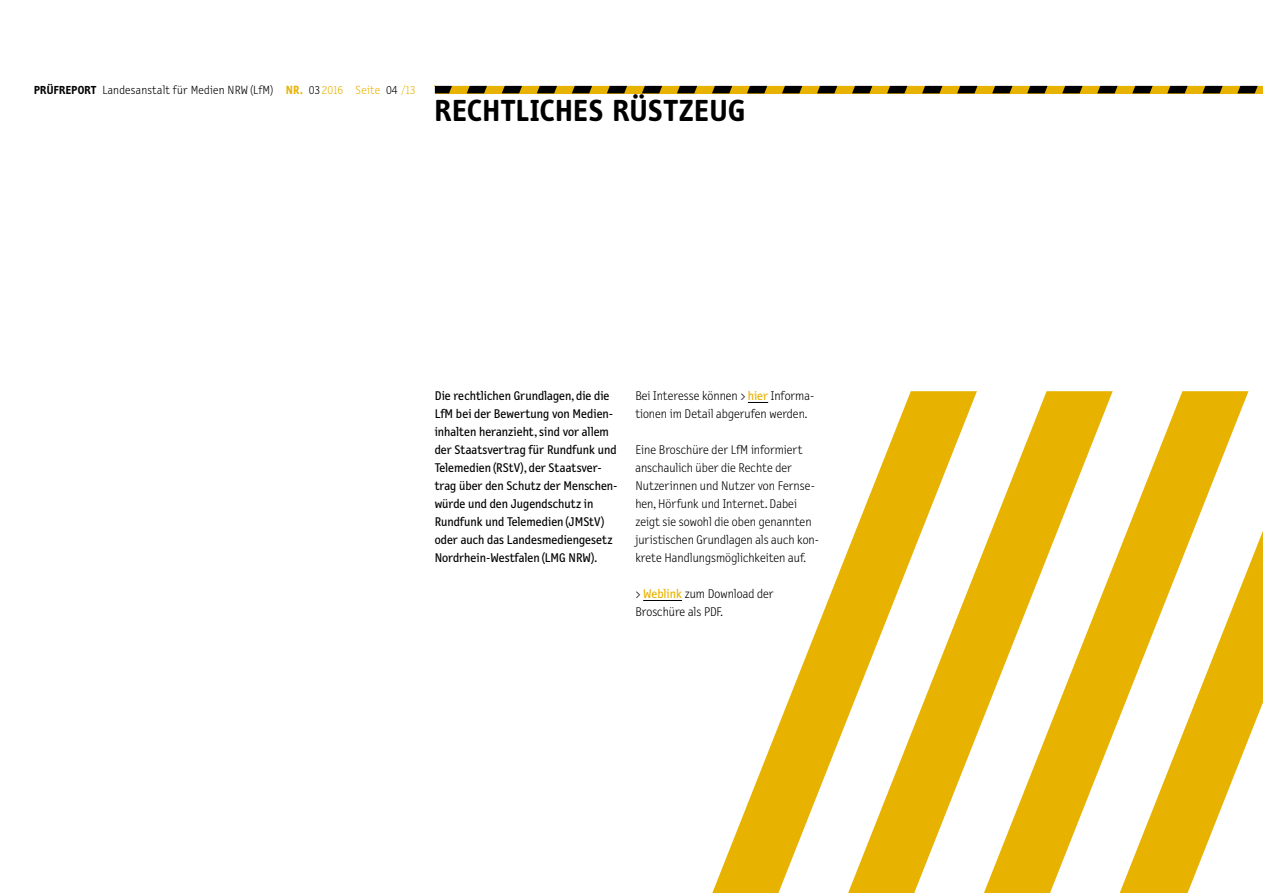
<style>
.page{position:relative;width:1263px;height:893px;background:#fff}
.page>*{position:absolute;margin:0;border:0;box-sizing:border-box;transform-origin:0 0}
._021_Head{font:700 31.5px "Info Disp";letter-spacing:.02em;color:#000}
._008_Flies{font:300 12.75px/18px "Letter Gothic Text OT";color:#000}
._008_Einleser{font:12.75px/18px "Letter Gothic Text OT";color:#000}
.t1{font:300 12px "Letter Gothic Text OT";letter-spacing:.015em;color:#000}
.s1{font-family:"Info Disp";font-weight:700}
.s2{font-weight:700;color:#e8b300}
.s3{color:#e8b300}
.s4{font-weight:400;color:#e8b300}
</style>
<div class="page">
<hr style="left:643px;top:600px;width:39px;height:1px;background:#000">
<svg style="left:712px;top:402px;width:66px;height:491px"></svg>
<svg style="left:778px;top:550px;width:70px;height:343px"></svg>
<svg style="left:848px;top:391px;width:66px;height:502px"></svg>
<svg style="left:914px;top:391px;width:70px;height:502px"></svg>
<svg style="left:984px;top:391px;width:66px;height:502px"></svg>
<svg style="left:1050px;top:391px;width:199px;height:502px"></svg>
<svg style="left:1120px;top:531px;width:143px;height:362px"></svg>
<svg style="left:1187px;top:702px;width:76px;height:191px"></svg>
<svg style="left:435px;top:86px;width:828px;height:7px;background:#735900"></svg>
<p class="t1" style="left:34px;top:83px;width:383px"><span class="s1">PRÜFREPORT</span> Landesanstalt für Medien NRW (LfM) <span class="s2">NR.</span> 03 <span class="s3">2016 Seite</span> 04 <span class="s3">/13</span></p>
<p class="_021_Head" style="left:435px;top:92px;width:312px">RECHTLICHES RÜSTZEUG</p>
<p class="_008_Einleser" style="left:435px;top:387px;width:184px">Die rechtlichen Grundlagen, die die LfM bei der Bewertung von Medien&shy;inhalten heranzieht, sind vor allem der Staatsvertrag für Rundfunk und Telemedien (RStV), der Staatsver&shy;trag über den Schutz der Menschen&shy;würde und den Jugendschutz in Rundfunk und Telemedien (JMStV) oder auch das Landesmediengesetz Nordrhein-Westfalen (LMG NRW).</p>
<p class="_008_Flies" style="left:635px;top:387px;width:180px">Bei Interesse können &gt; <span class="s4">hier</span> Informa&shy;tionen im Detail abgerufen werden.</p>
<p class="_008_Flies" style="left:635px;top:441px;width:185px">Eine Broschüre der LfM informiert anschaulich über die Rechte der Nutzerinnen und Nutzer von Fernse&shy;hen, Hörfunk und Internet. Dabei zeigt sie sowohl die oben genannten juristischen Grundlagen als auch kon&shy;krete Handlungsmöglichkeiten auf.</p>
<p class="_008_Flies" style="left:635px;top:585px;width:140px">&gt; <span class="s4">Weblink</span> zum Download der<br>Broschüre als PDF.</p>
</div>
